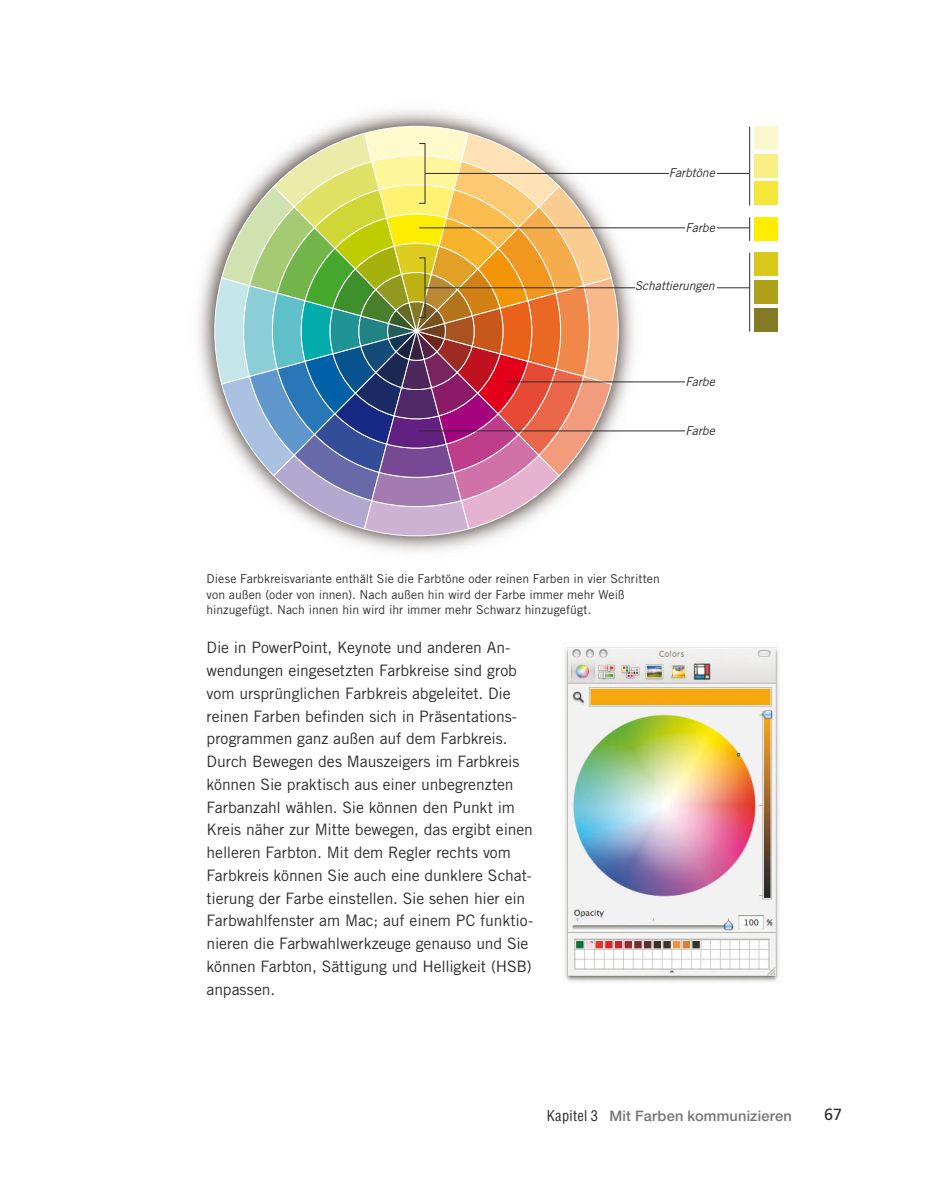
<style>
.page{position:relative;width:943px;height:1191px;background:#fff}
.page>*{position:absolute;margin:0;border:0;box-sizing:border-box;transform-origin:0 0}
.t1{font:16.1px "Frutiger LT Std";color:#2d2c2e}
.t2{font:15.75px/22.8px "Trade Gothic LT Std";letter-spacing:-.005em;color:#2d2c2e}
.t3{font:500 14.53px "Helvetica Neue LT Std";letter-spacing:.015em;color:#747577}
.t4{font:12.25px/15.8px "Trade Gothic LT Std";letter-spacing:.005em;color:#2d2c2e}
.t5{font:italic 12.25px "Trade Gothic LT Std";letter-spacing:-.005em;color:#2d2c2e}
.s1{font-family:"Helvetica LT";font-weight:400;font-stretch:condensed;color:#2d2c2e}
</style>
<div class="page">
<img style="left:565px;top:647px;width:214px;height:335px">
<svg style="left:198px;top:110px;width:441px;height:442px"></svg>
<svg style="left:212px;top:124px;width:409px;height:414px"></svg>
<hr style="left:425px;top:287px;width:324px;height:1px;background:#2d2c2e">
<hr style="left:419px;top:227px;width:330px;height:1px;background:#2d2c2e">
<hr style="left:507px;top:381px;width:198px;height:1px;background:#2d2c2e">
<hr style="left:419px;top:430px;width:286px;height:1px;background:#2d2c2e">
<hr style="left:425px;top:173px;width:324px;height:1px;background:#2d2c2e">
<div style="left:754px;top:308px;width:24px;height:23px;background:#847a23"></div>
<div style="left:754px;top:280px;width:24px;height:24px;background:#aea019"></div>
<div style="left:754px;top:252px;width:24px;height:24px;background:#dac91d"></div>
<div style="left:754px;top:181px;width:24px;height:24px;background:#f7e63a"></div>
<div style="left:754px;top:154px;width:24px;height:24px;background:#f8ee86"></div>
<div style="left:754px;top:126px;width:24px;height:24px;background:#faf8ce"></div>
<div style="left:754px;top:217px;width:24px;height:24px;background:#ffed00"></div>
<hr style="left:749px;top:127px;width:1px;height:78px;background:#2d2c2e">
<hr style="left:749px;top:253px;width:1px;height:78px;background:#2d2c2e">
<svg style="left:749px;top:217px;width:1px;height:24px"></svg>
<div style="left:668px;top:168px;width:48px;height:15px;background:#fff"></div>
<div style="left:634px;top:281px;width:82px;height:15px;background:#fff"></div>
<div style="left:685px;top:223px;width:31px;height:14px;background:#fff"></div>
<div style="left:685px;top:377px;width:31px;height:14px;background:#fff"></div>
<div style="left:685px;top:426px;width:31px;height:14px;background:#fff"></div>
<p class="t5" style="left:668px;top:165px;width:48px">Farbtöne</p>
<p class="t5" style="left:685px;top:220px;width:31px">Farbe</p>
<p class="t5" style="left:634px;top:279px;width:82px">Schattierungen</p>
<p class="t5" style="left:685px;top:374px;width:31px">Farbe</p>
<p class="t5" style="left:685px;top:423px;width:31px">Farbe</p>
<p class="t4" style="left:206px;top:570px;width:455px">Diese Farbkreisvariante enthält Sie die Farbtöne oder reinen Farben in vier Schritten von außen (oder von innen). Nach außen hin wird der Farbe immer mehr Weiß hinzugefügt. Nach innen hin wird ihr immer mehr Schwarz hinzugefügt.</p>
<p class="t2" style="left:206px;top:636px;width:328px">Die in PowerPoint, Keynote und anderen An&shy;wendungen eingesetzten Farbkreise sind grob vom ursprünglichen Farbkreis abgeleitet. Die reinen Farben befinden sich in Präsentations&shy;programmen ganz außen auf dem Farbkreis.<br>Durch Bewegen des Mauszeigers im Farbkreis können Sie praktisch aus einer unbegrenzten Farbanzahl wählen. Sie können den Punkt im Kreis näher zur Mitte bewegen, das ergibt einen helleren Farbton. Mit dem Regler rechts vom Farbkreis können Sie auch eine dunklere Schat&shy;tierung der Farbe einstellen. Sie sehen hier ein Farbwahlfenster am Mac; auf einem PC funktio&shy;nieren die Farbwahlwerkzeuge genauso und Sie können Farbton, Sättigung und Helligkeit (HSB) anpassen.</p>
<p class="t3" style="left:546px;top:1106px;width:246px"><span class="s1">Kapitel 3</span> Mit Farben kommunizieren</p>
<p class="t1" style="left:824px;top:1105px;width:20px">67</p>
</div>
